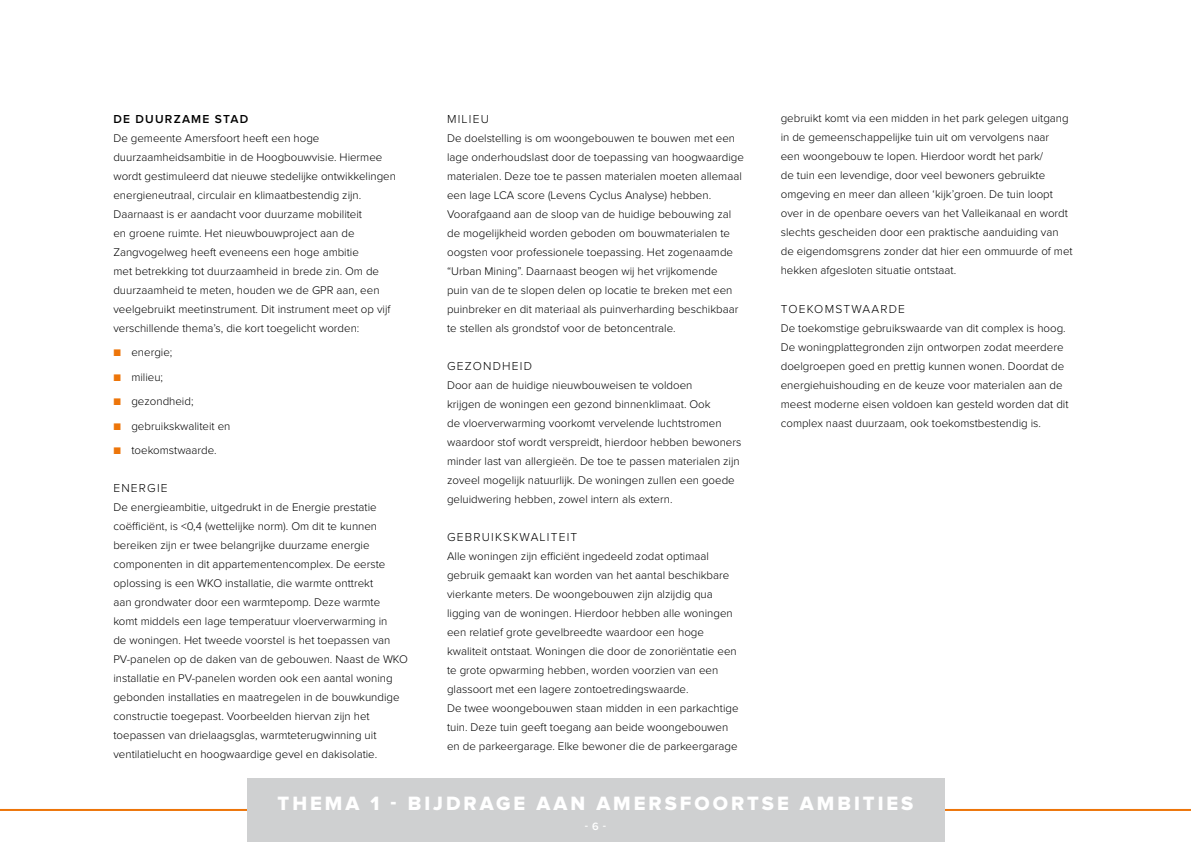
<style>
.page{position:relative;width:1191px;height:842px;background:#fff}
.page>*{position:absolute;margin:0;border:0;box-sizing:border-box;transform-origin:0 0}
.t1{font:20px "Proxima Nova Extrabld";letter-spacing:.15em;color:#fff}
.t2{font:300 12px "Proxima Nova";letter-spacing:.1em;color:#000}
.t3{font:600 12px "Proxima Nova";letter-spacing:.1em;color:#000}
.t4{font:300 11.5px/19px "Proxima Nova";color:#000}
.t5{font:600 11px "Proxima Nova";color:#fff}
.s1{color:#ed7509}
</style>
<div class="page">
<hr style="left:0;top:809px;width:1191px;height:2px;background:#ed7509">
<div style="left:247px;top:778px;width:697px;height:64px;background:#cfd0d1"></div>
<p class="t3" style="left:113px;top:113px;width:136px">DE DUURZAME STAD</p>
<p class="t4" style="left:113px;top:128px;width:284px">De gemeente Amersfoort heeft een hoge duurzaamheidsambitie in de Hoogbouwvisie. Hiermee wordt gestimuleerd dat nieuwe stedelijke ontwikkelingen energieneutraal, circulair en klimaatbestendig zijn.<br>Daarnaast is er aandacht voor duurzame mobiliteit<br>en groene ruimte. Het nieuwbouwproject aan de Zangvogelweg heeft eveneens een hoge ambitie<br>met betrekking tot duurzaamheid in brede zin. Om de duurzaamheid te meten, houden we de GPR aan, een veelgebruikt meetinstrument. Dit instrument meet op vijf verschillende thema’s, die kort toegelicht worden:</p>
<p class="t4" style="left:113px;top:342px;width:60px"><span class="s1">■</span> energie;</p>
<p class="t4" style="left:113px;top:367px;width:51px"><span class="s1">■</span> milieu;</p>
<p class="t4" style="left:113px;top:391px;width:82px"><span class="s1">■</span> gezondheid;</p>
<p class="t4" style="left:113px;top:416px;width:119px"><span class="s1">■</span> gebruikskwaliteit en</p>
<p class="t4" style="left:113px;top:440px;width:103px"><span class="s1">■</span> toekomstwaarde.</p>
<p class="t2" style="left:113px;top:479px;width:56px">ENERGIE</p>
<p class="t4" style="left:113px;top:497px;width:296px">De energieambitie, uitgedrukt in de Energie prestatie coëfficiënt, is &lt;0,4 (wettelijke norm). Om dit te kunnen bereiken zijn er twee belangrijke duurzame energie componenten in dit appartementencomplex. De eerste oplossing is een WKO installatie, die warmte onttrekt<br>aan grondwater door een warmtepomp. Deze warmte<br>komt middels een lage temperatuur vloerverwarming in<br>de woningen. Het tweede voorstel is het toepassen van PV-panelen op de daken van de gebouwen. Naast de WKO installatie en PV-panelen worden ook een aantal woning gebonden installaties en maatregelen in de bouwkundige constructie toegepast. Voorbeelden hiervan zijn het toepassen van drielaagsglas, warmteterugwinning uit ventilatielucht en hoogwaardige gevel en dakisolatie.</p>
<p class="t2" style="left:447px;top:110px;width:43px">MILIEU</p>
<p class="t4" style="left:447px;top:128px;width:298px">De doelstelling is om woongebouwen te bouwen met een lage onderhoudslast door de toepassing van hoogwaardige materialen. Deze toe te passen materialen moeten allemaal een lage LCA score (Levens Cyclus Analyse) hebben.<br>Voorafgaand aan de sloop van de huidige bebouwing zal de mogelijkheid worden geboden om bouwmaterialen te oogsten voor professionele toepassing. Het zogenaamde “Urban Mining”. Daarnaast beogen wij het vrijkomende<br>puin van de te slopen delen op locatie te breken met een puinbreker en dit materiaal als puinverharding beschikbaar te stellen als grondstof voor de betoncentrale.</p>
<p class="t2" style="left:447px;top:357px;width:86px">GEZONDHEID</p>
<p class="t4" style="left:447px;top:375px;width:296px">Door aan de huidige nieuwbouweisen te voldoen<br>krijgen de woningen een gezond binnenklimaat. Ook<br>de vloerverwarming voorkomt vervelende luchtstromen waardoor stof wordt verspreidt, hierdoor hebben bewoners minder last van allergieën. De toe te passen materialen zijn zoveel mogelijk natuurlijk. De woningen zullen een goede geluidwering hebben, zowel intern als extern.</p>
<p class="t2" style="left:447px;top:528px;width:132px">GEBRUIKSKWALITEIT</p>
<p class="t4" style="left:447px;top:546px;width:293px">Alle woningen zijn efficiënt ingedeeld zodat optimaal gebruik gemaakt kan worden van het aantal beschikbare vierkante meters. De woongebouwen zijn alzijdig qua ligging van de woningen. Hierdoor hebben alle woningen een relatief grote gevelbreedte waardoor een hoge kwaliteit ontstaat. Woningen die door de zonoriëntatie een te grote opwarming hebben, worden voorzien van een glassoort met een lagere zontoetredingswaarde.<br>De twee woongebouwen staan midden in een parkachtige tuin. Deze tuin geeft toegang aan beide woongebouwen en de parkeergarage. Elke bewoner die de parkeergarage</p>
<p class="t4" style="left:780px;top:108px;width:293px">gebruikt komt via een midden in het park gelegen uitgang in de gemeenschappelijke tuin uit om vervolgens naar<br>een woongebouw te lopen. Hierdoor wordt het park/<br>de tuin een levendige, door veel bewoners gebruikte omgeving en meer dan alleen ‘kijk’groen. De tuin loopt over in de openbare oevers van het Valleikanaal en wordt slechts gescheiden door een praktische aanduiding van de eigendomsgrens zonder dat hier een ommuurde of met hekken afgesloten situatie ontstaat.</p>
<p class="t2" style="left:780px;top:300px;width:126px">TOEKOMSTWAARDE</p>
<p class="t4" style="left:780px;top:318px;width:289px">De toekomstige gebruikswaarde van dit complex is hoog.<br>De woningplattegronden zijn ontworpen zodat meerdere doelgroepen goed en prettig kunnen wonen. Doordat de energiehuishouding en de keuze voor materialen aan de meest moderne eisen voldoen kan gesteld worden dat dit complex naast duurzaam, ook toekomstbestendig is.</p>
<h1 class="t1" style="left:277px;top:794px;width:637px">THEMA 1 - BIJDRAGE AAN AMERSFOORTSE AMBITIES</h1>
<p class="t5" style="left:585px;top:822px;width:23px">- 6 -</p>
</div>
